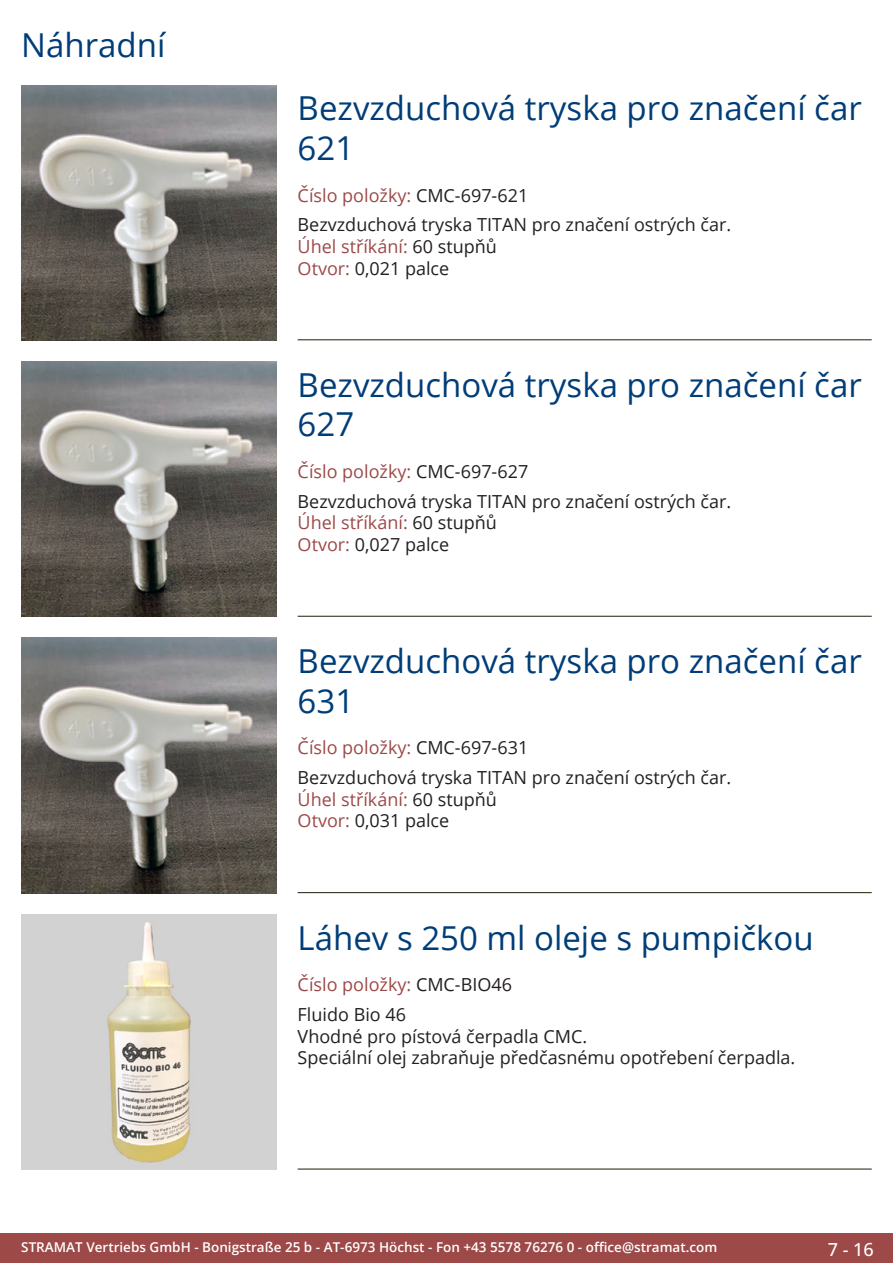
<style>
.page{position:relative;width:893px;height:1263px;background:#fff}
.page>*{position:absolute;margin:0;border:0;box-sizing:border-box;transform-origin:0 0}
.Produkttitel{font:33px/39.6px "Open Sans";color:#003d78}
.RastTitel{font:33px "Open Sans";color:#003d78}
.Beschreibung_Text{font:18px/21.6px "Open Sans";color:#231f20}
.TechDaten_Überschrif{font:18px "Open Sans";color:#9c4948}
.t1{font:500 18px "Open Sans";color:#fff}
.t2{font:600 13.5px "Open Sans";color:#fff}
.s1{color:#231f20}
.s2{color:#9c4948}
</style>
<div class="page">
<div style="left:0;top:1233px;width:893px;height:30px;background:#9c4948"></div>
<hr style="left:298px;top:340px;width:574px;height:1px;background:#201d08">
<hr style="left:298px;top:616px;width:574px;height:1px;background:#201d08">
<hr style="left:298px;top:892px;width:574px;height:1px;background:#201d08">
<hr style="left:298px;top:1169px;width:574px;height:1px;background:#201d08">
<img style="left:21px;top:85px;width:255px;height:255px">
<img style="left:21px;top:361px;width:255px;height:256px">
<img style="left:21px;top:638px;width:255px;height:255px">
<img style="left:21px;top:914px;width:255px;height:255px">
<p class="RastTitel" style="left:21px;top:22px;width:146px">Náhradní</p>
<p class="Produkttitel" style="left:298px;top:88px;width:566px">Bezvzduchová tryska pro značení čar<br>621</p>
<p class="TechDaten_Überschrif" style="left:298px;top:183px;width:232px">Číslo položky: <span class="s1">CMC-697-621</span></p>
<p class="Beschreibung_Text" style="left:298px;top:214px;width:435px">Bezvzduchová tryska TITAN pro značení ostrých čar.<br><span class="s2">Úhel stříkání:</span> 60 stupňů<br><span class="s2">Otvor:</span> 0,021 palce</p>
<p class="Produkttitel" style="left:298px;top:364px;width:566px">Bezvzduchová tryska pro značení čar<br>627</p>
<p class="TechDaten_Überschrif" style="left:298px;top:459px;width:232px">Číslo položky: <span class="s1">CMC-697-627</span></p>
<p class="Beschreibung_Text" style="left:298px;top:490px;width:435px">Bezvzduchová tryska TITAN pro značení ostrých čar.<br><span class="s2">Úhel stříkání:</span> 60 stupňů<br><span class="s2">Otvor:</span> 0,027 palce</p>
<p class="Produkttitel" style="left:298px;top:640px;width:566px">Bezvzduchová tryska pro značení čar<br>631</p>
<p class="TechDaten_Überschrif" style="left:298px;top:735px;width:232px">Číslo položky: <span class="s1">CMC-697-631</span></p>
<p class="Beschreibung_Text" style="left:298px;top:766px;width:435px">Bezvzduchová tryska TITAN pro značení ostrých čar.<br><span class="s2">Úhel stříkání:</span> 60 stupňů<br><span class="s2">Otvor:</span> 0,031 palce</p>
<p class="Produkttitel" style="left:298px;top:917px;width:518px">Láhev s 250 ml oleje s pumpičkou</p>
<p class="TechDaten_Überschrif" style="left:298px;top:972px;width:216px">Číslo položky: <span class="s1">CMC-BIO46</span></p>
<p class="Beschreibung_Text" style="left:298px;top:1003px;width:499px">Fluido Bio 46<br>Vhodné pro pístová čerpadla CMC.<br>Speciální olej zabraňuje předčasnému opotřebení čerpadla.</p>
<p class="t2" style="left:21px;top:1238px;width:698px">STRAMAT Vertriebs GmbH - Bonigstraße 25 b - AT-6973 Höchst - Fon +43 5578 76276 0 - office@stramat.com</p>
<p class="t1" style="left:828px;top:1237px;width:48px">7 - 16</p>
</div>
